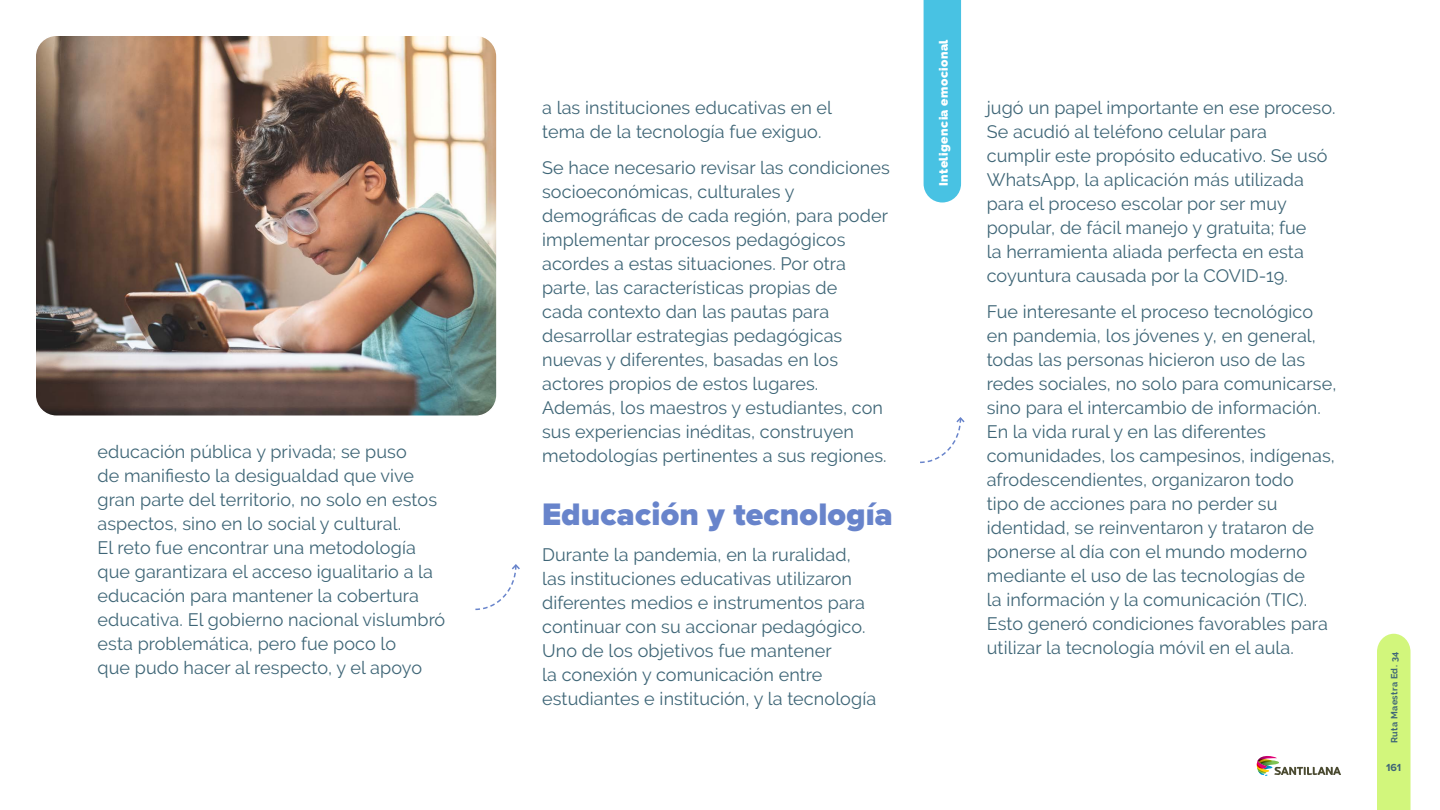
<style>
.page{position:relative;width:1440px;height:810px;background:#fff}
.page>*{position:absolute;margin:0;border:0;box-sizing:border-box;transform-origin:0 0}
.t1{font:900 32.25px "Proxima Nova";letter-spacing:.005em;color:#6884cb}
.t2{font:18px/24px "Raleway";letter-spacing:.005em;color:#3f6677}
.t3{font:900 12px "Raleway";letter-spacing:.04em;color:#fff}
.t4{font:700 10.65px "Proxima Nova";color:#3f6677}
.t5{font:700 9px "Raleway";letter-spacing:.04em;color:#3f6677}
</style>
<div class="page">
<img style="left:38px;top:37px;width:457px;height:377px">
<div style="left:35px;top:34px;width:463px;height:383px;border:2px solid #fff;border-radius:21px"></div>
<div style="left:1377px;top:634px;width:34px;height:176px;background:#d2f67c"></div>
<svg style="left:1256px;top:756px;width:85px;height:20px"></svg>
<div style="left:924px;top:0;width:37px;height:203px;background:#48c2e3"></div>
<svg style="left:475px;top:564px;width:45px;height:47px"></svg>
<svg style="left:920px;top:417px;width:45px;height:47px"></svg>
<p class="t2" style="left:98px;top:440px;width:349px">educación pública y privada; se puso<br>de manifiesto la desigualdad que vive gran parte del territorio, no solo en estos aspectos, sino en lo social y cultural.<br>El reto fue encontrar una metodología que garantizara el acceso igualitario a la educación para mantener la cobertura educativa. El gobierno nacional vislumbró esta problemática, pero fue poco lo<br>que pudo hacer al respecto, y el apoyo</p>
<p class="t2" style="left:542px;top:96px;width:292px">a las instituciones educativas en el tema de la tecnología fue exiguo.</p>
<p class="t2" style="left:542px;top:156px;width:349px">Se hace necesario revisar las condiciones socioeconómicas, culturales y demográficas de cada región, para poder implementar procesos pedagógicos acordes a estas situaciones. Por otra parte, las características propias de<br>cada contexto dan las pautas para desarrollar estrategias pedagógicas nuevas y diferentes, basadas en los actores propios de estos lugares.<br>Además, los maestros y estudiantes, con sus experiencias inéditas, construyen metodologías pertinentes a sus regiones.</p>
<h1 class="t1" style="left:542px;top:490px;width:352px">Educación y tecnología</h1>
<p class="t2" style="left:542px;top:542px;width:336px">Durante la pandemia, en la ruralidad, las instituciones educativas utilizaron diferentes medios e instrumentos para continuar con su accionar pedagógico.<br>Uno de los objetivos fue mantener<br>la conexión y comunicación entre estudiantes e institución, y la tecnología</p>
<p class="t3" style="left:937px;top:186px;width:148px;rotate:-90deg">Inteligencia emocional</p>
<p class="t2" style="left:987px;top:96px;width:350px">jugó un papel importante en ese proceso.<br>Se acudió al teléfono celular para<br>cumplir este propósito educativo. Se usó WhatsApp, la aplicación más utilizada para el proceso escolar por ser muy popular, de fácil manejo y gratuita; fue<br>la herramienta aliada perfecta en esta coyuntura causada por la COVID-19.</p>
<p class="t2" style="left:987px;top:300px;width:351px">Fue interesante el proceso tecnológico en pandemia, los jóvenes y, en general, todas las personas hicieron uso de las redes sociales, no solo para comunicarse, sino para el intercambio de información.<br>En la vida rural y en las diferentes comunidades, los campesinos, indígenas, afrodescendientes, organizaron todo<br>tipo de acciones para no perder su identidad, se reinventaron y trataron de ponerse al día con el mundo moderno mediante el uso de las tecnologías de<br>la información y la comunicación (TIC).<br>Esto generó condiciones favorables para utilizar la tecnología móvil en el aula.</p>
<p class="t5" style="left:1389px;top:743px;width:93px;rotate:-90deg">Ruta Maestra Ed. 34</p>
<p class="t4" style="left:1386px;top:759px;width:17px">161</p>
</div>
